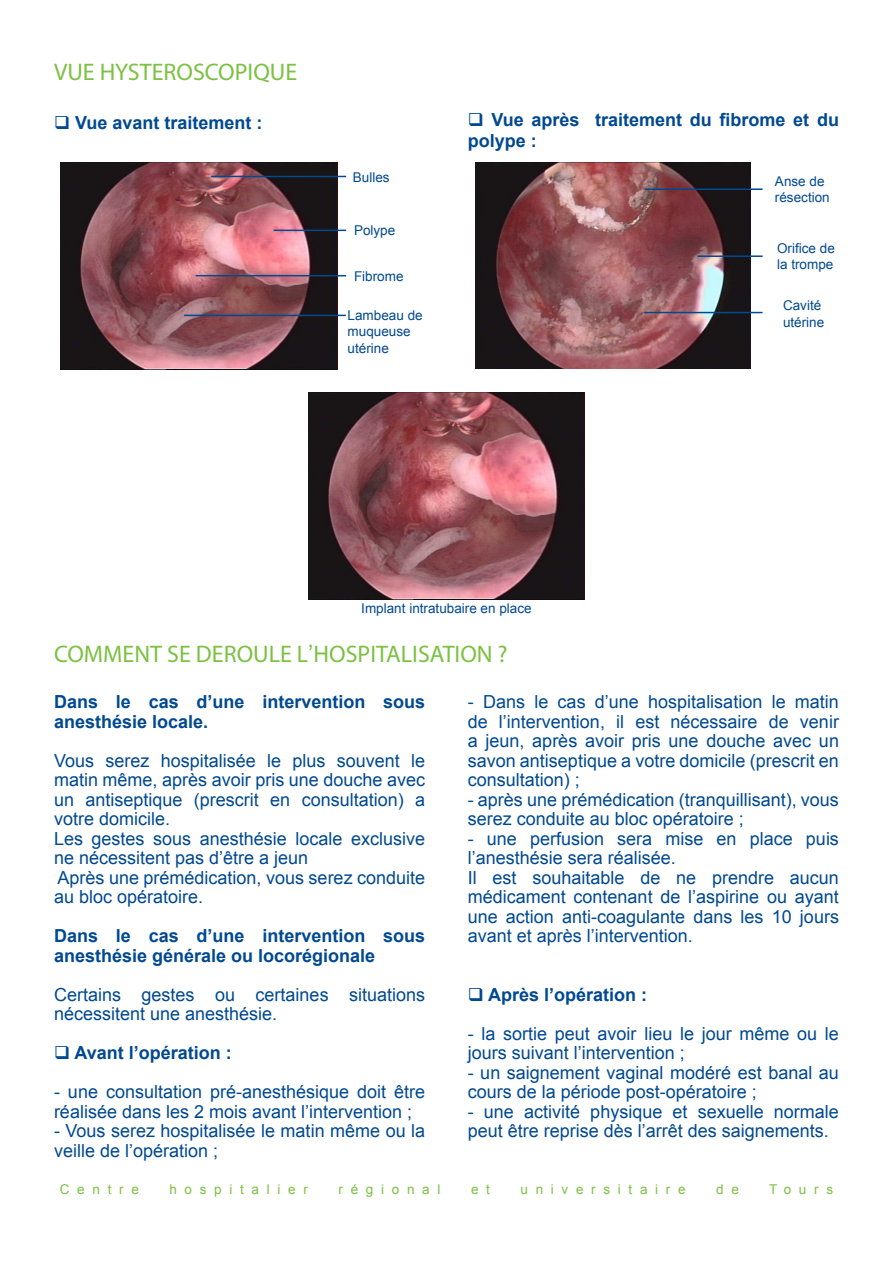
<style>
.page{position:relative;width:893px;height:1263px;background:#fff}
.page>*{position:absolute;margin:0;border:0;box-sizing:border-box;transform-origin:0 0}
.t1{font:24px "Myriad Pro";color:#7bc142}
.t2{font:18px/19.5px "Arial";color:#014990}
.t3{font:700 18px/19.5px "Arial";color:#014990}
.t4{font:13.5px/16.2px "Arial";color:#014990}
.t5{font:13.5px "Arial";letter-spacing:.57em;color:#7bc142}
.s1{font-family:"Arial"}
</style>
<div class="page">
<img style="left:61px;top:162px;width:276px;height:208px">
<img style="left:308px;top:392px;width:277px;height:208px">
<hr style="left:211px;top:176px;width:135px;height:1px;background:#014990">
<hr style="left:274px;top:230px;width:72px;height:1px;background:#014990">
<hr style="left:196px;top:275px;width:150px;height:1px;background:#014990">
<hr style="left:184px;top:315px;width:162px;height:1px;background:#014990">
<img style="left:475px;top:163px;width:275px;height:206px">
<hr style="left:645px;top:188px;width:118px;height:2px;background:#014990">
<hr style="left:697px;top:255px;width:66px;height:2px;background:#014990">
<hr style="left:644px;top:312px;width:119px;height:1px;background:#014990">
<p class="t1" style="left:54px;top:58px;width:245px">VUE HYSTEROSCOPIQUE</p>
<p class="t3" style="left:54px;top:113px;width:210px">❑ Vue avant traitement :</p>
<p class="t3" style="left:468px;top:109px;width:373px;line-height:21.6px">❑ Vue après traitement du fibrome et du polype :</p>
<p class="t4" style="left:353px;top:169px;width:38px">Bulles</p>
<p class="t4" style="left:354px;top:222px;width:43px">Polype</p>
<p class="t4" style="left:354px;top:268px;width:51px">Fibrome</p>
<p class="t4" style="left:348px;top:308px;width:77px">Lambeau de muqueuse utérine</p>
<p class="t4" style="left:361px;top:600px;width:172px">Implant intratubaire en place</p>
<p class="t1" style="left:54px;top:639px;width:455px">COMMENT SE DEROULE L<span class="s1">’</span>HOSPITALISATION ?</p>
<p class="t4" style="left:775px;top:173px;width:56px">Anse de résection</p>
<p class="t4" style="left:777px;top:241px;width:59px">Orifice de la trompe</p>
<p class="t4" style="left:783px;top:298px;width:40px">Cavité</p>
<p class="t4" style="left:783px;top:314px;width:43px">utérine</p>
<p class="t3" style="left:54px;top:693px;width:373px">Dans le cas d’une intervention sous anesthésie locale.</p>
<p class="t2" style="left:54px;top:751px;width:373px;text-align:justify">Vous serez hospitalisée le plus souvent le matin même, après avoir pris une douche avec un antiseptique (prescrit en consultation) a votre domicile.</p>
<p class="t2" style="left:54px;top:829px;width:373px">Les gestes sous anesthésie locale exclusive ne nécessitent pas d’être a jeun</p>
<p class="t2" style="left:54px;top:868px;width:373px">Après une prémédication, vous serez conduite au bloc opératoire.</p>
<p class="t3" style="left:54px;top:927px;width:373px">Dans le cas d’une intervention sous anesthésie générale ou locorégionale</p>
<p class="t2" style="left:54px;top:985px;width:373px">Certains gestes ou certaines situations nécessitent une anesthésie.</p>
<p class="t3" style="left:54px;top:1044px;width:179px">❑ Avant l’opération :</p>
<p class="t2" style="left:54px;top:1082px;width:373px">- une consultation pré-anesthésique doit être réalisée dans les 2 mois avant l’intervention ;</p>
<p class="t2" style="left:54px;top:1121px;width:373px">- Vous serez hospitalisée le matin même ou la veille de l’opération ;</p>
<p class="t2" style="left:468px;top:692px;width:373px;text-align:justify">- Dans le cas d’une hospitalisation le matin de l’intervention, il est nécessaire de venir a jeun, après avoir pris une douche avec un savon antiseptique a votre domicile (prescrit en consultation) ;</p>
<p class="t2" style="left:468px;top:790px;width:373px">- après une prémédication (tranquillisant), vous serez conduite au bloc opératoire ;</p>
<p class="t2" style="left:468px;top:829px;width:373px">- une perfusion sera mise en place puis l’anesthésie sera réalisée.</p>
<p class="t2" style="left:468px;top:868px;width:373px;text-align:justify">Il est souhaitable de ne prendre aucun médicament contenant de l’aspirine ou ayant une action anti-coagulante dans les 10 jours avant et après l’intervention.</p>
<p class="t3" style="left:468px;top:985px;width:181px">❑ Après l’opération :</p>
<p class="t2" style="left:468px;top:1024px;width:373px">- la sortie peut avoir lieu le jour même ou le jours suivant l’intervention ;</p>
<p class="t2" style="left:468px;top:1063px;width:373px">- un saignement vaginal modéré est banal au cours de la pé riode post-opé ratoire ;</p>
<p class="t2" style="left:468px;top:1102px;width:373px">- une activité physique et sexuelle normale peut être reprise dès l’arrêt des saignements.</p>
<p class="t5" style="left:60px;top:1180px;width:80px">Centre</p>
<p class="t5" style="left:169px;top:1180px;width:140px">hospitalier</p>
<p class="t5" style="left:338px;top:1180px;width:103px">régional</p>
<p class="t5" style="left:471px;top:1180px;width:20px">e t</p>
<p class="t5" style="left:521px;top:1180px;width:167px">universitaire</p>
<p class="t5" style="left:716px;top:1180px;width:24px">d e</p>
<p class="t5" style="left:769px;top:1180px;width:65px">Tours</p>
</div>
